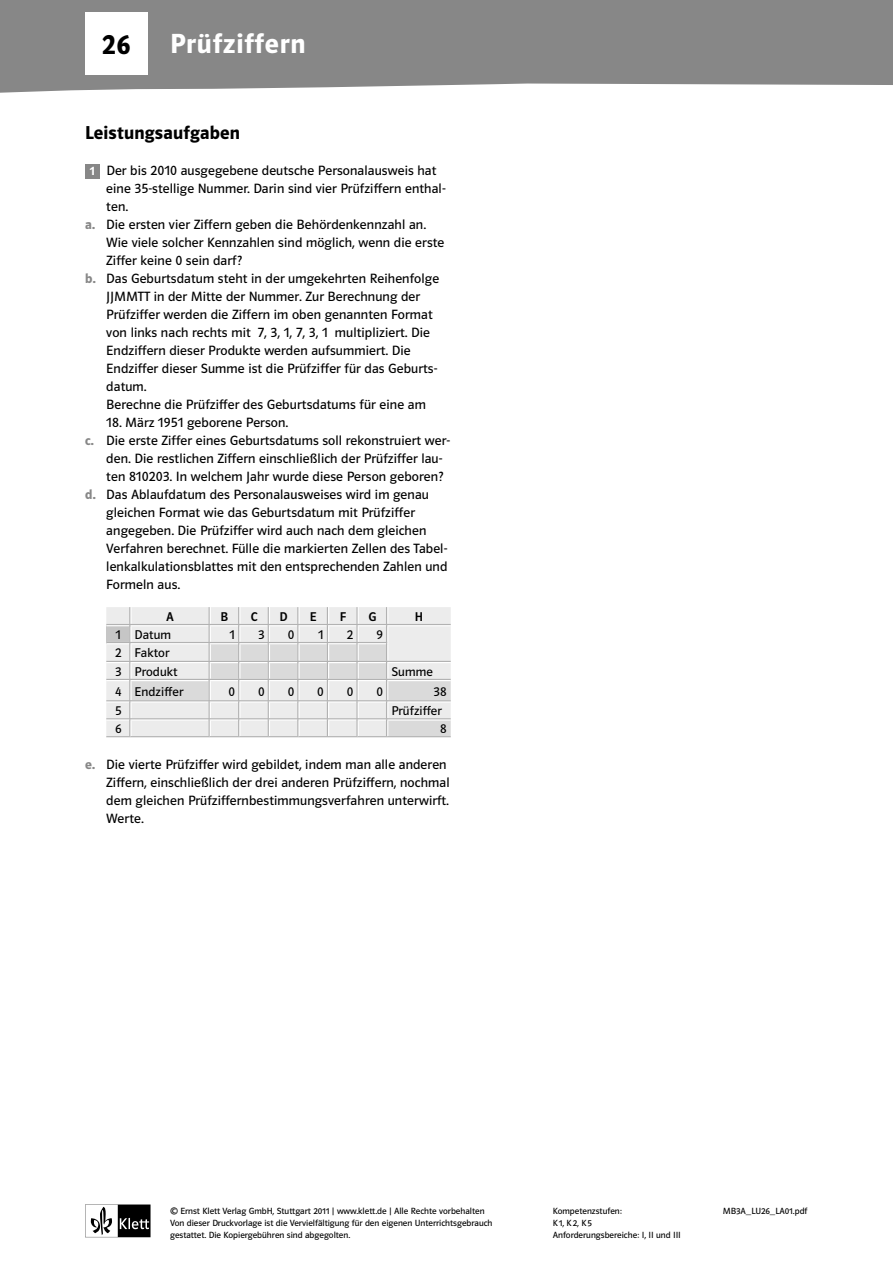
<style>
.page{position:relative;width:893px;height:1263px;background:#fff}
.page>*{position:absolute;margin:0;border:0;box-sizing:border-box;transform-origin:0 0}
.mb_bb_polo_Lerneinhe{font:27.75px "Polo MA11 K Hfett";letter-spacing:.03em;color:#fff}
.mb_bb_polo_Doppelsei{font:27.75px "Polo MA11 K Hfett";color:#000}
.mb_bb_polo_Überschri{font:18.75px "Polo MA11 K Hfett";letter-spacing:.01em;color:#000}
.mb_bb_polo_Aufgaben{font:13.5px/18px "Polo MA11 K Buch";letter-spacing:.01em;color:#000}
.mb_bb_polo_Text{font:13.5px "Polo MA11 K Buch";letter-spacing:.01em;color:#000}
.mb_bb_polo_Tabelle{font:12.75px "Polo MA11 K Buch";letter-spacing:.01em;color:#000}
.mb_bb_polo_Tabellenk{font:12.75px "Polo MA11 K Krftg";color:#000}
.t1{font:12px "Polo MA11 K Hfett";color:#fff}
.Fusszeile{font:9px/12px "Polo ST11 K Buch";color:#000}
.s1{font-family:"Polo MA11 K Hfett";color:#878787}
</style>
<div class="page">
<svg style="left:0;top:0;width:893px;height:93px;background:#909090"></svg>
<svg style="left:85px;top:1204px;width:66px;height:33px"></svg>
<div style="left:85px;top:13px;width:63px;height:62px;background:#fff"></div>
<svg style="left:106px;top:607px;width:345px;height:130px;background:#e4e4e4"></svg>
<hr style="left:387px;top:736px;width:64px;height:1px;background:#b2b2b2">
<div style="left:85px;top:164px;width:14px;height:14px;background:#878787"></div>
<p class="mb_bb_polo_Doppelsei" style="left:102px;top:30px;width:30px">26</p>
<p class="mb_bb_polo_Lerneinhe" style="left:170px;top:28px;width:137px">Prüfziffern</p>
<p class="mb_bb_polo_Überschri" style="left:85px;top:122px;width:156px">Leistungsaufgaben</p>
<p class="mb_bb_polo_Aufgaben" style="left:106px;top:162px;width:341px">Der bis 2010 ausgegebene deutsche Personalausweis hat eine 35-stellige Nummer. Darin sind vier Prüfziffern enthal&shy;ten.</p>
<p class="mb_bb_polo_Aufgaben" style="left:106px;top:216px;width:340px;text-indent:-21px"><span class="s1">a.</span> Die ersten vier Ziffern geben die Behördenkennzahl an.<br>Wie viele solcher Kennzahlen sind möglich, wenn die erste<br>Ziffer keine 0 sein darf?</p>
<p class="mb_bb_polo_Aufgaben" style="left:106px;top:270px;width:334px;text-indent:-21px"><span class="s1">b.</span> Das Geburtsdatum steht in der umgekehrten Reihenfolge JJMMTT in der Mitte der Nummer. Zur Berechnung der Prüfziffer werden die Ziffern im oben genannten Format von links nach rechts mit 7, 3, 1, 7, 3, 1 multipliziert. Die Endziffern dieser Produkte werden aufsummiert. Die Endziffer dieser Summe ist die Prüfziffer für das Geburts&shy;datum.</p>
<p class="mb_bb_polo_Text" style="left:106px;top:397px;width:321px">Berechne die Prüfziffer des Geburtsdatums für eine am</p>
<p class="mb_bb_polo_Text" style="left:106px;top:415px;width:184px">18. März 1951 geborene Person.</p>
<p class="mb_bb_polo_Aufgaben" style="left:106px;top:432px;width:345px;text-indent:-21px"><span class="s1">c.</span> Die erste Ziffer eines Geburtsdatums soll rekonstruiert wer&shy;den. Die restlichen Ziffern einschließlich der Prüfziffer lau&shy;ten 810203. In welchem Jahr wurde diese Person geboren?</p>
<p class="mb_bb_polo_Aufgaben" style="left:106px;top:486px;width:343px;text-indent:-21px"><span class="s1">d.</span> Das Ablaufdatum des Personalausweises wird im genau gleichen Format wie das Geburtsdatum mit Prüfziffer angegeben. Die Prüfziffer wird auch nach dem gleichen Verfahren berechnet. Fülle die markierten Zellen des Tabel&shy;lenkalkulationsblattes mit den entsprechenden Zahlen und Formeln aus.</p>
<p class="mb_bb_polo_Tabellenk" style="left:166px;top:610px;width:9px">A</p>
<p class="mb_bb_polo_Tabellenk" style="left:221px;top:610px;width:9px">B</p>
<p class="mb_bb_polo_Tabellenk" style="left:251px;top:610px;width:8px">C</p>
<p class="mb_bb_polo_Tabellenk" style="left:280px;top:610px;width:10px">D</p>
<p class="mb_bb_polo_Tabellenk" style="left:310px;top:610px;width:8px">E</p>
<p class="mb_bb_polo_Tabellenk" style="left:340px;top:610px;width:8px">F</p>
<p class="mb_bb_polo_Tabellenk" style="left:368px;top:610px;width:10px">G</p>
<p class="mb_bb_polo_Tabellenk" style="left:415px;top:610px;width:10px">H</p>
<p class="mb_bb_polo_Tabelle" style="left:116px;top:628px;width:7px">1</p>
<p class="mb_bb_polo_Tabelle" style="left:135px;top:628px;width:38px">Datum</p>
<p class="mb_bb_polo_Tabelle" style="left:230px;top:628px;width:7px">1</p>
<p class="mb_bb_polo_Tabelle" style="left:258px;top:628px;width:8px">3</p>
<p class="mb_bb_polo_Tabelle" style="left:288px;top:628px;width:8px">0</p>
<p class="mb_bb_polo_Tabelle" style="left:318px;top:628px;width:7px">1</p>
<p class="mb_bb_polo_Tabelle" style="left:347px;top:628px;width:8px">2</p>
<p class="mb_bb_polo_Tabelle" style="left:376px;top:628px;width:8px">9</p>
<p class="mb_bb_polo_Tabelle" style="left:115px;top:646px;width:8px">2</p>
<p class="mb_bb_polo_Tabelle" style="left:135px;top:646px;width:36px">Faktor</p>
<p class="mb_bb_polo_Tabelle" style="left:115px;top:665px;width:8px">3</p>
<p class="mb_bb_polo_Tabelle" style="left:135px;top:665px;width:44px">Produkt</p>
<p class="mb_bb_polo_Tabelle" style="left:391px;top:665px;width:43px">Summe</p>
<p class="mb_bb_polo_Tabelle" style="left:115px;top:684px;width:8px">4</p>
<p class="mb_bb_polo_Tabelle" style="left:135px;top:684px;width:50px">Endziffer</p>
<p class="mb_bb_polo_Tabelle" style="left:229px;top:684px;width:8px">0</p>
<p class="mb_bb_polo_Tabelle" style="left:258px;top:684px;width:8px">0</p>
<p class="mb_bb_polo_Tabelle" style="left:288px;top:684px;width:8px">0</p>
<p class="mb_bb_polo_Tabelle" style="left:317px;top:684px;width:8px">0</p>
<p class="mb_bb_polo_Tabelle" style="left:347px;top:684px;width:8px">0</p>
<p class="mb_bb_polo_Tabelle" style="left:376px;top:684px;width:8px">0</p>
<p class="mb_bb_polo_Tabelle" style="left:433px;top:684px;width:15px">38</p>
<p class="mb_bb_polo_Tabelle" style="left:115px;top:704px;width:8px">5</p>
<p class="mb_bb_polo_Tabelle" style="left:391px;top:704px;width:52px">Prüfziffer</p>
<p class="mb_bb_polo_Tabelle" style="left:115px;top:722px;width:8px">6</p>
<p class="mb_bb_polo_Tabelle" style="left:440px;top:722px;width:8px">8</p>
<p class="mb_bb_polo_Aufgaben" style="left:106px;top:756px;width:345px;text-indent:-21px"><span class="s1">e.</span> Die vierte Prüfziffer wird gebildet, indem man alle anderen Ziffern, einschließlich der drei anderen Prüfziffern, nochmal dem gleichen Prüfziffernbestimmungsverfahren unterwirft.<br>Werte.</p>
<p class="t1" style="left:90px;top:164px;width:7px">1</p>
<p class="Fusszeile" style="left:170px;top:1205px;width:324px">© Ernst Klett Verlag GmbH, Stuttgart 2011 | www.klett.de | Alle Rechte vorbehalten<br>Von dieser Druckvorlage ist die Vervielfältigung für den eigenen Unterrichtsgebrauch gestattet. Die Kopiergebühren sind abgegolten.</p>
<p class="Fusszeile" style="left:553px;top:1205px;width:129px">Kompetenzstufen:<br>K1, K2, K5<br>Anforderungsbereiche: I, II und III</p>
<p class="Fusszeile" style="left:723px;top:1205px;width:86px">MB3A_LU26_LA01.pdf</p>
</div>
